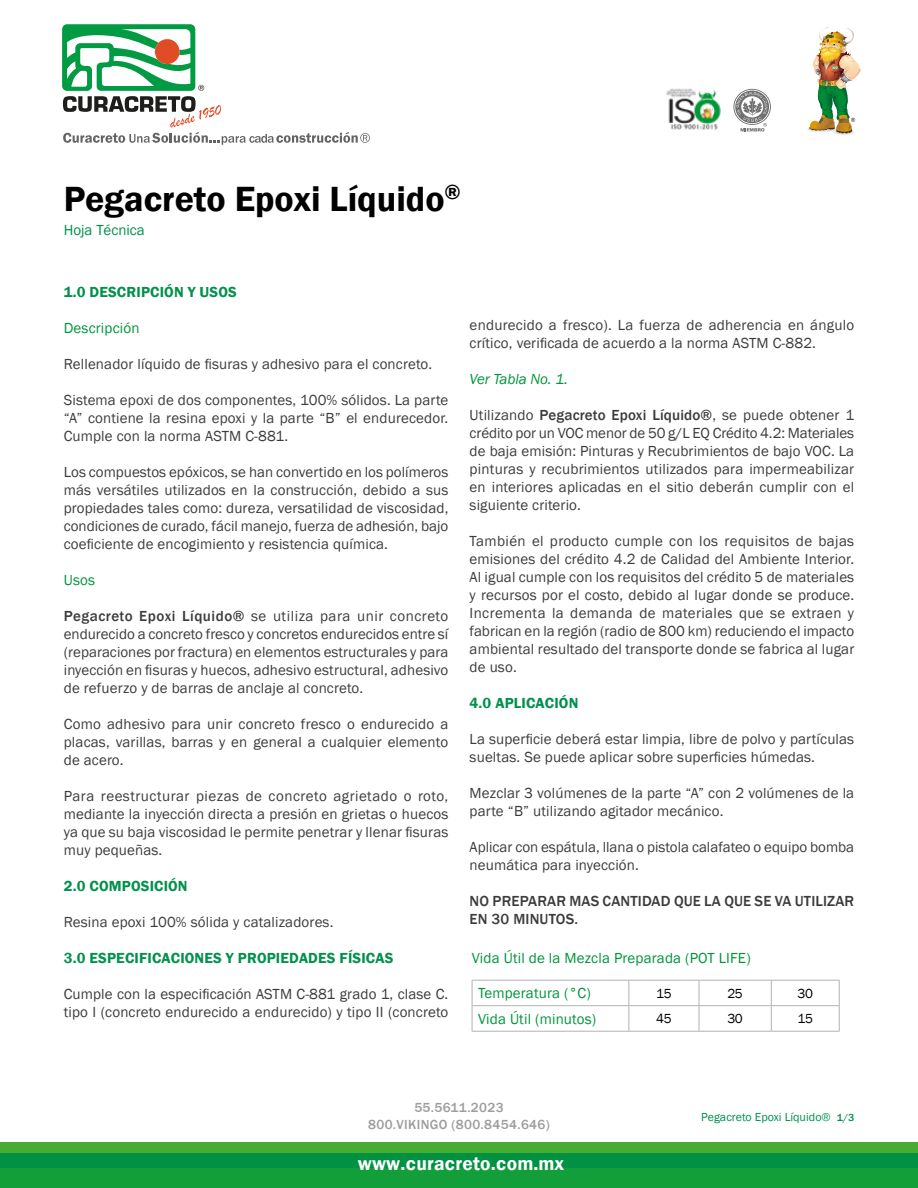
<style>
.page{position:relative;width:918px;height:1188px;background:#fff}
.page>*{position:absolute;margin:0;border:0;box-sizing:border-box;transform-origin:0 0}
.t1{font:600 36px "Franklin Gothic";color:#000}
.t2{font:600 19.5px "Franklin Gothic";letter-spacing:.01em;color:#fff}
.t3{font:15px/18px "Franklin Gothic";letter-spacing:.01em;color:#3c3c3b;text-align:justify}
.t4{font:600 15px "Franklin Gothic";letter-spacing:.01em;color:#00914c}
.t5{font:15px "Franklin Gothic";letter-spacing:.01em;color:#00943c}
.t6{font:500 15px/18px "Franklin Gothic";letter-spacing:.01em;color:#3c3c3b}
.t7{font:italic 15px "Franklin Gothic";letter-spacing:-.005em;color:#00943c}
.t8{font:15px "Franklin Gothic";color:#00914c}
.t9{font:500 13.5px/16.2px "Franklin Gothic";letter-spacing:.025em;color:#9d9d9c;text-align:center}
.t10{font:13.5px "Franklin Gothic";letter-spacing:-.025em;color:#000}
.t11{font:12px "Franklin Gothic";color:#00914c}
.s1{font-weight:500}
.s2{font-weight:500;font-size:10.5px}
</style>
<div class="page">
<img style="left:843px;top:133px;width:10px;height:2px">
<img style="left:807px;top:128px;width:36px;height:7px">
<svg style="left:62px;top:24px;width:308px;height:121px"></svg>
<img style="left:809px;top:27px;width:52px;height:106px">
<img style="left:666px;top:88px;width:55px;height:42px">
<svg style="left:733px;top:89px;width:38px;height:43px"></svg>
<div style="left:0;top:1168px;width:918px;height:20px;background:#129f39"></div>
<div style="left:0;top:1153px;width:918px;height:15px;background:#009143"></div>
<div style="left:0;top:1143px;width:918px;height:10px;background:#48ac34"></div>
<svg style="left:472px;top:981px;width:1px;height:50px"></svg>
<svg style="left:699px;top:981px;width:1px;height:50px"></svg>
<svg style="left:771px;top:981px;width:1px;height:50px"></svg>
<svg style="left:839px;top:981px;width:1px;height:50px"></svg>
<svg style="left:629px;top:981px;width:1px;height:50px"></svg>
<hr style="left:472px;top:980px;width:157px;height:1px;background:#b3b2b2">
<hr style="left:629px;top:980px;width:70px;height:1px;background:#b3b2b2">
<hr style="left:699px;top:980px;width:72px;height:1px;background:#b3b2b2">
<hr style="left:771px;top:980px;width:69px;height:1px;background:#b3b2b2">
<hr style="left:472px;top:1005px;width:157px;height:1px;background:#b3b2b2">
<hr style="left:629px;top:1005px;width:70px;height:1px;background:#b3b2b2">
<hr style="left:699px;top:1005px;width:72px;height:1px;background:#b3b2b2">
<hr style="left:771px;top:1005px;width:69px;height:1px;background:#b3b2b2">
<hr style="left:472px;top:1031px;width:157px;height:1px;background:#b3b2b2">
<hr style="left:629px;top:1031px;width:70px;height:1px;background:#b3b2b2">
<hr style="left:699px;top:1031px;width:72px;height:1px;background:#b3b2b2">
<hr style="left:771px;top:1031px;width:69px;height:1px;background:#b3b2b2">
<h1 class="t1" style="left:64px;top:177px;width:399px">Pegacreto Epoxi Líquido<sup>®</sup></h1>
<p class="t8" style="left:64px;top:221px;width:83px">Hoja Técnica</p>
<p class="t4" style="left:64px;top:283px;width:175px">1.0 DESCRIPCIÓN Y USOS</p>
<p class="t5" style="left:64px;top:319px;width:77px">Descripción</p>
<p class="t3" style="left:64px;top:355px;width:370px">Rellenador líquido de fisuras y adhesivo para el concreto.</p>
<p class="t3" style="left:64px;top:391px;width:386px">Sistema epoxi de dos componentes, 100% sólidos. La parte “A” contiene la resina epoxi y la parte “B” el endurecedor.<br>Cumple con la norma ASTM C-881.</p>
<p class="t3" style="left:64px;top:463px;width:386px">Los compuestos epóxicos, se han convertido en los polímeros más versátiles utilizados en la construcción, debido a sus propiedades tales como: dureza, versatilidad de viscosidad, condiciones de curado, fácil manejo, fuerza de adhesión, bajo coeficiente de encogimiento y resistencia química.</p>
<p class="t5" style="left:64px;top:571px;width:33px">Usos</p>
<p class="t3" style="left:64px;top:607px;width:386px"><span class="s1">Pegacreto Epoxi Líquido®</span> se utiliza para unir concreto endurecido a concreto fresco y concretos endurecidos entre sí (reparaciones por fractura) en elementos estructurales y para inyección en fisuras y huecos, adhesivo estructural, adhesivo de refuerzo y de barras de anclaje al concreto.</p>
<p class="t3" style="left:64px;top:715px;width:386px">Como adhesivo para unir concreto fresco o endurecido a placas, varillas, barras y en general a cualquier elemento de acero.</p>
<p class="t3" style="left:64px;top:787px;width:386px">Para reestructurar piezas de concreto agrietado o roto, mediante la inyección directa a presión en grietas o huecos ya que su baja viscosidad le permite penetrar y llenar fisuras muy pequeñas.</p>
<p class="t4" style="left:64px;top:877px;width:125px">2.0 COMPOSICIÓN</p>
<p class="t3" style="left:64px;top:913px;width:271px">Resina epoxi 100% sólida y catalizadores.</p>
<p class="t4" style="left:64px;top:949px;width:331px">3.0 ESPECIFICACIONES Y PROPIEDADES FÍSICAS</p>
<p class="t3" style="left:64px;top:985px;width:386px">Cumple con la especificación ASTM C-881 grado 1, clase C. tipo I (concreto endurecido a endurecido) y tipo II (concreto</p>
<p class="t3" style="left:470px;top:316px;width:386px">endurecido a fresco). La fuerza de adherencia en ángulo crítico, verificada de acuerdo a la norma ASTM C-882.</p>
<p class="t7" style="left:470px;top:369px;width:100px">Ver Tabla No. 1.</p>
<p class="t3" style="left:470px;top:406px;width:386px">Utilizando <span class="s1">Pegacreto Epoxi Líquido®</span>, se puede obtener 1 crédito por un VOC menor de 50 g/L EQ Crédito 4.2: Materiales de baja emisión: Pinturas y Recubrimientos de bajo VOC. La pinturas y recubrimientos utilizados para impermeabilizar en interiores aplicadas en el sitio deberán cumplir con el siguiente criterio.</p>
<p class="t3" style="left:470px;top:532px;width:386px">También el producto cumple con los requisitos de bajas emisiones del crédito 4.2 de Calidad del Ambiente Interior.<br>Al igual cumple con los requisitos del crédito 5 de materiales y recursos por el costo, debido al lugar donde se produce.<br>Incrementa la demanda de materiales que se extraen y fabrican en la región (radio de 800 km) reduciendo el impacto ambiental resultado del transporte donde se fabrica al lugar de uso.</p>
<p class="t4" style="left:470px;top:694px;width:110px">4.0 APLICACIÓN</p>
<p class="t3" style="left:470px;top:730px;width:386px">La superficie deberá estar limpia, libre de polvo y partículas sueltas. Se puede aplicar sobre superficies húmedas.</p>
<p class="t3" style="left:470px;top:784px;width:386px">Mezclar 3 volúmenes de la parte “A” con 2 volúmenes de la parte “B” utilizando agitador mecánico.</p>
<p class="t3" style="left:470px;top:838px;width:386px">Aplicar con espátula, llana o pistola calafateo o equipo bomba neumática para inyección.</p>
<p class="t6" style="left:470px;top:892px;width:386px">NO PREPARAR MAS CANTIDAD QUE LA QUE SE VA UTILIZAR<br>EN 30 MINUTOS.</p>
<p class="t5" style="left:472px;top:948px;width:280px">Vida Útil de la Mezcla Preparada (POT LIFE)</p>
<p class="t5" style="left:478px;top:984px;width:114px">Temperatura (°C)</p>
<p class="t10" style="left:656px;top:985px;width:17px">15</p>
<p class="t10" style="left:727px;top:985px;width:17px">25</p>
<p class="t10" style="left:798px;top:985px;width:17px">30</p>
<p class="t5" style="left:478px;top:1009px;width:120px">Vida Útil (minutos)</p>
<p class="t10" style="left:656px;top:1010px;width:17px">45</p>
<p class="t10" style="left:727px;top:1010px;width:17px">30</p>
<p class="t10" style="left:798px;top:1010px;width:17px">15</p>
<p class="t9" style="left:368px;top:1100px;width:183px">55.5611.2023<br>800.VIKINGO (800.8454.646)</p>
<h2 class="t2" style="left:358px;top:1152px;width:208px">www.curacreto.com.mx</h2>
<p class="t11" style="left:701px;top:1110px;width:154px">Pegacreto Epoxi Líquido® <span class="s2">1/3</span></p>
</div>
